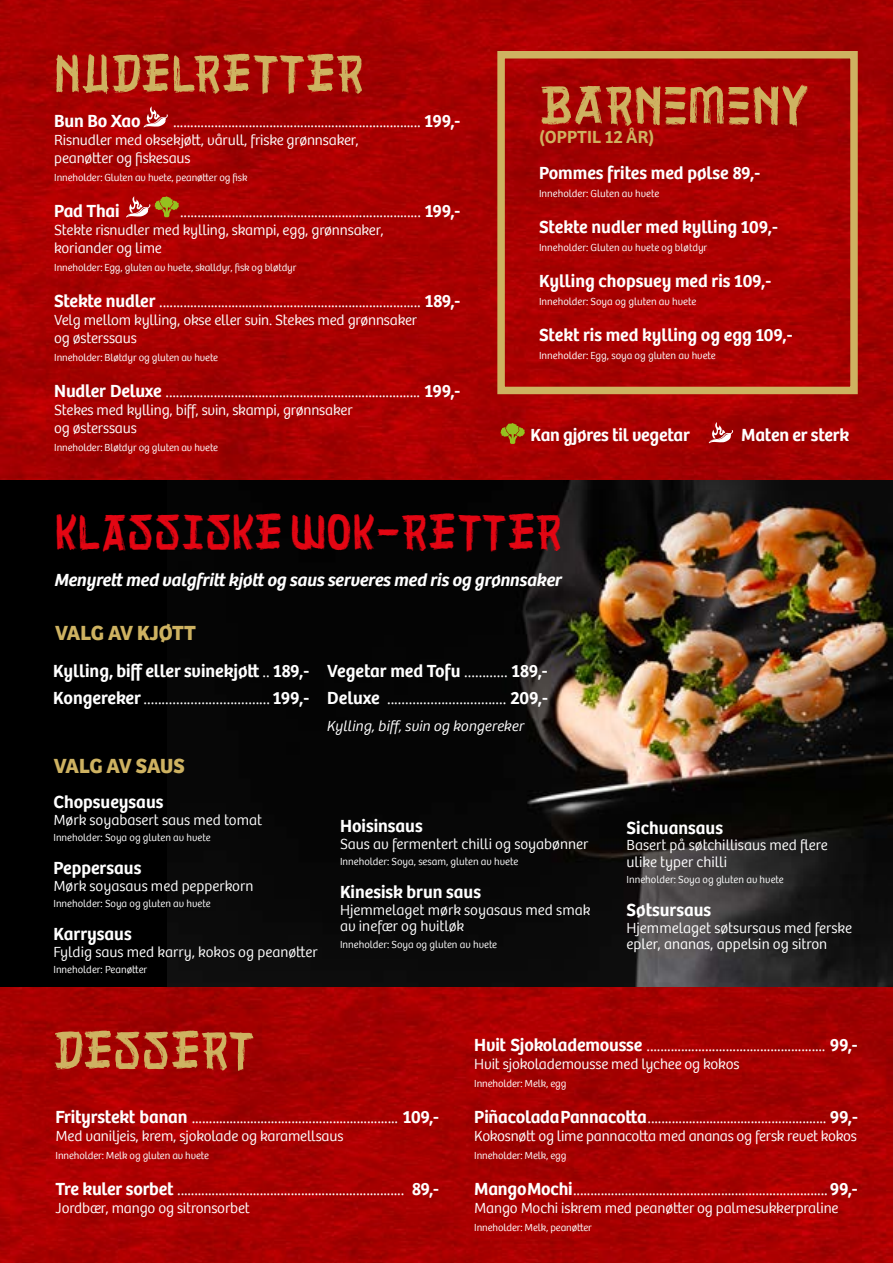
<style>
.page{position:relative;width:893px;height:1263px;background:#fff}
.page>*{position:absolute;margin:0;border:0;box-sizing:border-box;transform-origin:0 0}
.t1{font:54px "Shakuro Brush";letter-spacing:-.01em;color:#ceb261}
.t2{font:52.5px "Shakuro Brush";letter-spacing:-.015em;color:#ceb261}
.t3{font:49.5px "Shakuro Brush";letter-spacing:-.01em;color:#e30613}
.t4{font:700 21px "Bree";letter-spacing:-.02em;color:#ceb261}
.t5{font:100 18px/27px "Bree";color:#fff}
.t6{font:600 18px/27px "Bree";color:#fff}
.t7{font:italic 600 18px "Bree";letter-spacing:-.01em;color:#fff}
.t8{font:600 18px "Bree";color:#ceb261}
.t9{font:300 15px/18px "Bree";letter-spacing:-.01em;color:#fff}
.t10{font:italic 300 15px "Bree";color:#fff}
.t11{font:300 10.5px "Bree";letter-spacing:-.01em;color:#fff}
.s1{font-weight:600}
.s2{font-weight:100}
</style>
<div class="page">
<img style="left:0;top:0;width:893px;height:480px">
<div style="left:0;top:480px;width:893px;height:514px;background:#000"></div>
<img style="left:168px;top:480px;width:725px;height:507px">
<img style="left:0;top:987px;width:893px;height:276px">
<div style="left:497px;top:51px;width:361px;height:343px;border:8px solid #ceb261"></div>
<svg style="left:126px;top:196px;width:53px;height:21px"></svg>
<svg style="left:143px;top:106px;width:25px;height:22px"></svg>
<svg style="left:500px;top:423px;width:25px;height:21px"></svg>
<svg style="left:709px;top:422px;width:24px;height:21px"></svg>
<h2 class="t2" style="left:54px;top:41px;width:311px">NUDELRETTER</h2>
<p class="t6" style="left:54px;top:106px;width:88px">Bun Bo Xao</p>
<p class="t5" style="left:173px;top:107px;width:289px">........................................................................ <span class="s1">199,-</span></p>
<p class="t9" style="left:54px;top:130px;width:306px">Risnudler med oksekjøtt, vårull, friske grønnsaker, peanøtter og fiskesaus</p>
<p class="t11" style="left:54px;top:170px;width:195px">Inneholder: Gluten av hvete, peanøtter og fisk</p>
<p class="t6" style="left:54px;top:196px;width:67px">Pad Thai</p>
<p class="t5" style="left:180px;top:197px;width:282px">...................................................................... <span class="s1">199,-</span></p>
<p class="t9" style="left:54px;top:220px;width:331px">Stekte risnudler med kylling, skampi, egg, grønnsaker, koriander og lime</p>
<p class="t11" style="left:54px;top:260px;width:244px">Inneholder: Egg, gluten av hvete, skalldyr, fisk og bløtdyr</p>
<p class="t5" style="left:54px;top:287px;width:408px"><span class="s1">Stekte nudler</span> ............................................................................ <span class="s1">189,-</span></p>
<p class="t9" style="left:54px;top:310px;width:364px">Velg mellom kylling, okse eller svin. Stekes med grønnsaker og østerssaus</p>
<p class="t11" style="left:54px;top:350px;width:165px">Inneholder: Bløtdyr og gluten av hvete</p>
<p class="t5" style="left:54px;top:377px;width:408px"><span class="s1">Nudler Deluxe</span> .......................................................................... <span class="s1">199,-</span></p>
<p class="t9" style="left:54px;top:400px;width:300px">Stekes med kylling, biff, svin, skampi, grønnsaker og østerssaus</p>
<p class="t11" style="left:54px;top:440px;width:165px">Inneholder: Bløtdyr og gluten av hvete</p>
<h1 class="t1" style="left:539px;top:71px;width:273px">BARNEMENY</h1>
<p class="t8" style="left:539px;top:123px;width:117px">(OPPTIL 12 ÅR)</p>
<p class="t6" style="left:539px;top:158px;width:223px">Pommes frites med pølse 89,-</p>
<p class="t11" style="left:539px;top:185px;width:122px">Inneholder: Gluten av hvete</p>
<p class="t6" style="left:539px;top:212px;width:240px">Stekte nudler med kylling 109,-</p>
<p class="t11" style="left:539px;top:239px;width:170px">Inneholder: Gluten av hvete og bløtdyr</p>
<p class="t6" style="left:539px;top:266px;width:234px">Kylling chopsuey med ris 109,-</p>
<p class="t11" style="left:539px;top:293px;width:159px">Inneholder: Soya og gluten av hvete</p>
<p class="t6" style="left:539px;top:320px;width:255px">Stekt ris med kylling og egg 109,-</p>
<p class="t11" style="left:539px;top:347px;width:178px">Inneholder: Egg, soya og gluten av hvete</p>
<p class="t6" style="left:530px;top:420px;width:161px">Kan gjøres til vegetar</p>
<p class="t6" style="left:741px;top:420px;width:109px">Maten er sterk</p>
<h3 class="t3" style="left:55px;top:501px;width:509px">KLASSISKE WOK-RETTER</h3>
<p class="t7" style="left:55px;top:566px;width:509px">Menyrett med valgfritt kjøtt og saus serveres med ris og grønnsaker</p>
<p class="t4" style="left:55px;top:616px;width:142px">VALG AV KJØTT</p>
<p class="t6" style="left:53px;top:656px;width:257px">Kylling, biff eller svinekjøtt <span class="s2">..</span> 189,-<br>Kongereker <span class="s2">...................................</span> 199,-</p>
<p class="t5" style="left:327px;top:656px;width:222px"><span class="s1">Vegetar med Tofu</span> ............ <span class="s1">189,-<br>Deluxe</span> ................................. <span class="s1">209,-</span></p>
<p class="t10" style="left:327px;top:715px;width:199px">Kylling, biff, svin og kongereker</p>
<p class="t4" style="left:54px;top:749px;width:133px">VALG AV SAUS</p>
<p class="t6" style="left:53px;top:787px;width:112px">Chopsueysaus</p>
<p class="t9" style="left:53px;top:810px;width:210px">Mørk soyabasert saus med tomat</p>
<p class="t11" style="left:53px;top:830px;width:159px">Inneholder: Soya og gluten av hvete</p>
<p class="t6" style="left:53px;top:853px;width:89px">Peppersaus</p>
<p class="t9" style="left:53px;top:876px;width:202px">Mørk soyasaus med pepperkorn</p>
<p class="t11" style="left:53px;top:896px;width:159px">Inneholder: Soya og gluten av hvete</p>
<p class="t6" style="left:53px;top:919px;width:80px">Karrysaus</p>
<p class="t9" style="left:53px;top:942px;width:266px">Fyldig saus med karry, kokos og peanøtter</p>
<p class="t11" style="left:53px;top:962px;width:95px">Inneholder: Peanøtter</p>
<p class="t6" style="left:340px;top:811px;width:84px">Hoisinsaus</p>
<p class="t9" style="left:340px;top:834px;width:250px">Saus av fermentert chilli og soyabønner</p>
<p class="t11" style="left:340px;top:854px;width:180px">Inneholder: Soya, sesam, gluten av hvete</p>
<p class="t6" style="left:340px;top:877px;width:143px">Kinesisk brun saus</p>
<p class="t9" style="left:340px;top:901px;width:252px;line-height:16.5px">Hjemmelaget mørk soyasaus med smak av inefær og hvitløk</p>
<p class="t11" style="left:340px;top:937px;width:159px">Inneholder: Soya og gluten av hvete</p>
<p class="t6" style="left:627px;top:813px;width:98px">Sichuansaus</p>
<p class="t9" style="left:627px;top:836px;width:203px;line-height:16.5px">Basert på søtchillisaus med flere ulike typer chilli</p>
<p class="t11" style="left:627px;top:872px;width:159px">Inneholder: Soya og gluten av hvete</p>
<p class="t6" style="left:627px;top:895px;width:86px">Søtsursaus</p>
<p class="t9" style="left:627px;top:918px;width:227px;line-height:16.5px">Hjemmelaget søtsursaus med ferske epler, ananas, appelsin og sitron</p>
<h2 class="t2" style="left:52px;top:1018px;width:205px">DESSERT</h2>
<p class="t5" style="left:56px;top:1102px;width:385px"><span class="s1">Frityrstekt banan</span> ............................................................ <span class="s1">109,-</span></p>
<p class="t9" style="left:56px;top:1126px;width:289px">Med vaniljeis, krem, sjokolade og karamellsaus</p>
<p class="t11" style="left:56px;top:1148px;width:155px">Inneholder: Melk og gluten av hvete</p>
<p class="t5" style="left:56px;top:1174px;width:385px"><span class="s1">Tre kuler sorbet</span> .................................................................. <span class="s1">89,-</span></p>
<p class="t9" style="left:56px;top:1198px;width:196px">Jordbær, mango og sitronsorbet</p>
<p class="t5" style="left:474px;top:1030px;width:385px"><span class="s1">Hvit Sjokolademousse</span> .................................................... <span class="s1">99,-</span></p>
<p class="t9" style="left:474px;top:1054px;width:267px">Hvit sjokolademousse med lychee og kokos</p>
<p class="t11" style="left:474px;top:1075px;width:94px">Inneholder: Melk, egg</p>
<p class="t5" style="left:474px;top:1102px;width:385px"><span class="s1">Piñacolada Pannacotta</span> .................................................... <span class="s1">99,-</span></p>
<p class="t9" style="left:474px;top:1126px;width:384px">Kokosnøtt og lime pannacotta med ananas og fersk revet kokos</p>
<p class="t11" style="left:474px;top:1147px;width:94px">Inneholder: Melk, egg</p>
<p class="t5" style="left:474px;top:1174px;width:385px"><span class="s1">Mango Mochi</span> .......................................................................... <span class="s1">99,-</span></p>
<p class="t9" style="left:474px;top:1198px;width:366px">Mango Mochi iskrem med peanøtter og palmesukkerpraline</p>
<p class="t11" style="left:474px;top:1219px;width:119px">Inneholder: Melk, peanøtter</p>
</div>
